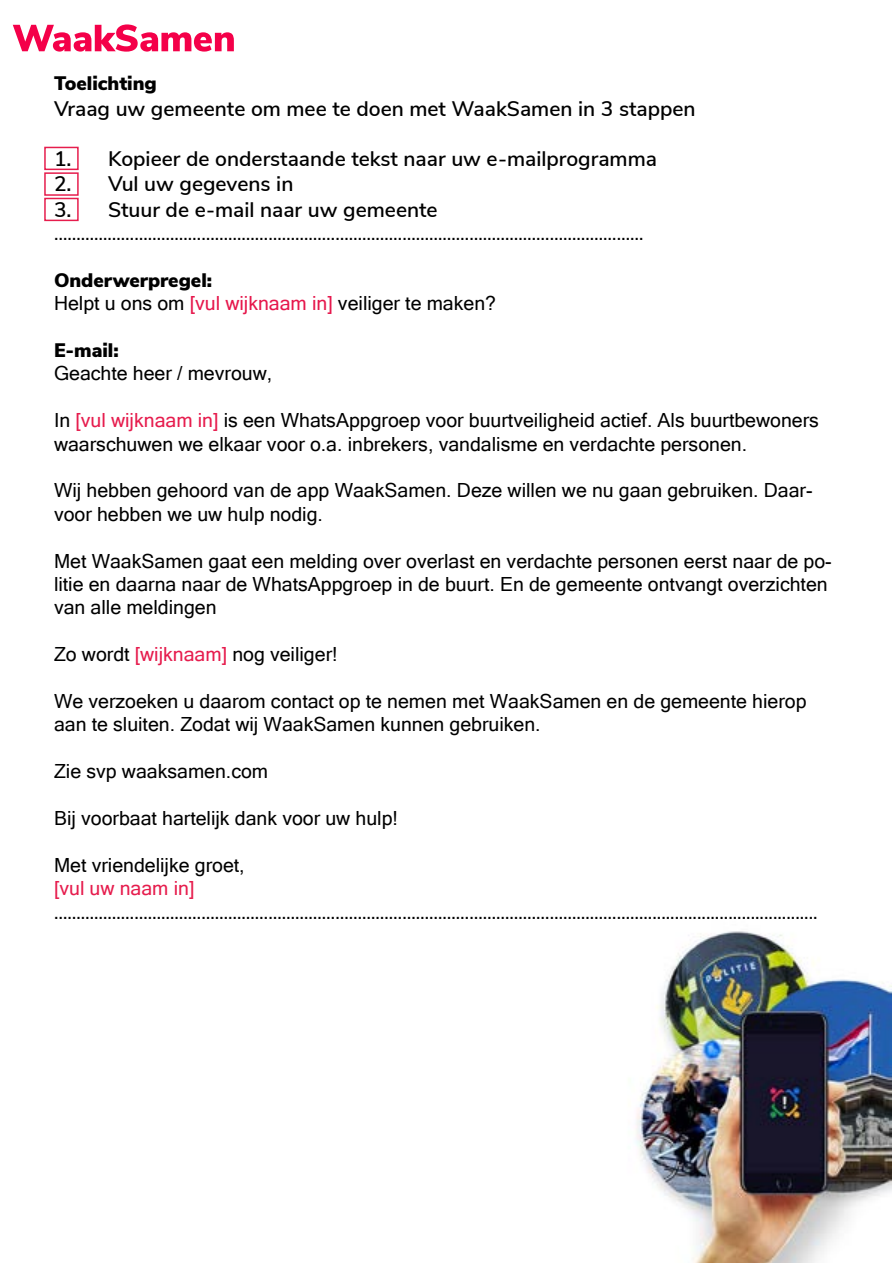
<style>
.page{position:relative;width:893px;height:1263px;background:#fff}
.page>*{position:absolute;margin:0;border:0;box-sizing:border-box;transform-origin:0 0}
.t1{font:600 21px "Nunito Sans";color:#000}
.t2{font:19.5px/23.4px "Microsoft Sans Serif";color:#000}
.t3{font:19.5px "Nunito Sans";color:#000}
.t4{font:900 19.5px "Nunito Sans";color:#000}
.s1{color:#e6174c}
.s2{color:#e61c4d}
.s3{color:#e61d4d}
</style>
<div class="page">
<img style="left:636px;top:931px;width:256px;height:332px">
<svg style="left:13px;top:24px;width:221px;height:28px"></svg>
<div style="left:44px;top:147px;width:35px;height:23px;border:2px solid #e61d4d"></div>
<div style="left:44px;top:172px;width:35px;height:24px;border:2px solid #e61d4d"></div>
<div style="left:44px;top:198px;width:35px;height:23px;border:2px solid #e61d4d"></div>
<p class="t4" style="left:54px;top:69px;width:104px">Toelichting</p>
<p class="t1" style="left:54px;top:93px;width:643px">Vraag uw gemeente om mee te doen met WaakSamen in 3 stappen</p>
<p class="t1" style="left:54px;top:143px;width:604px">1. Kopieer de onderstaande tekst naar uw e-mailprogramma</p>
<p class="t1" style="left:54px;top:169px;width:241px">2. Vul uw gegevens in</p>
<p class="t1" style="left:54px;top:194px;width:385px">3. Stuur de e-mail naar uw gemeente</p>
<p class="t3" style="left:54px;top:219px;width:591px">……………………………………………………………………………………………………………………</p>
<p class="t4" style="left:54px;top:266px;width:160px">Onderwerpregel:</p>
<p class="t2" style="left:54px;top:291px;width:444px">Helpt u ons om <span class="s1">[vul wijknaam in]</span> veiliger te maken?</p>
<p class="t4" style="left:54px;top:336px;width:66px">E-mail:</p>
<p class="t2" style="left:54px;top:361px;width:220px">Geachte heer / mevrouw,</p>
<p class="t2" style="left:54px;top:408px;width:766px">In <span class="s2">[vul wijknaam in]</span> is een WhatsAppgroep voor buurtveiligheid actief. Als buurtbewoners waarschuwen we elkaar voor o.a. inbrekers, vandalisme en verdachte personen.</p>
<p class="t2" style="left:54px;top:478px;width:760px">Wij hebben gehoord van de app WaakSamen. Deze willen we nu gaan gebruiken. Daar&shy;voor hebben we uw hulp nodig.</p>
<p class="t2" style="left:54px;top:549px;width:779px">Met WaakSamen gaat een melding over overlast en verdachte personen eerst naar de po&shy;litie en daarna naar de WhatsAppgroep in de buurt. En de gemeente ontvangt overzichten van alle meldingen</p>
<p class="t2" style="left:54px;top:642px;width:285px">Zo wordt <span class="s2">[wijknaam]</span> nog veiliger!</p>
<p class="t2" style="left:54px;top:689px;width:754px">We verzoeken u daarom contact op te nemen met WaakSamen en de gemeente hierop aan te sluiten. Zodat wij WaakSamen kunnen gebruiken.</p>
<p class="t2" style="left:54px;top:759px;width:216px">Zie svp waaksamen.com</p>
<p class="t2" style="left:54px;top:806px;width:345px">Bij voorbaat hartelijk dank voor uw hulp!</p>
<p class="t2" style="left:54px;top:853px;width:192px">Met vriendelijke groet, <span class="s2">[vul uw na</span><span class="s3">am in]</span></p>
<p class="t3" style="left:54px;top:897px;width:765px">…………………………………………………………………………………………………………………….......................................</p>
</div>
